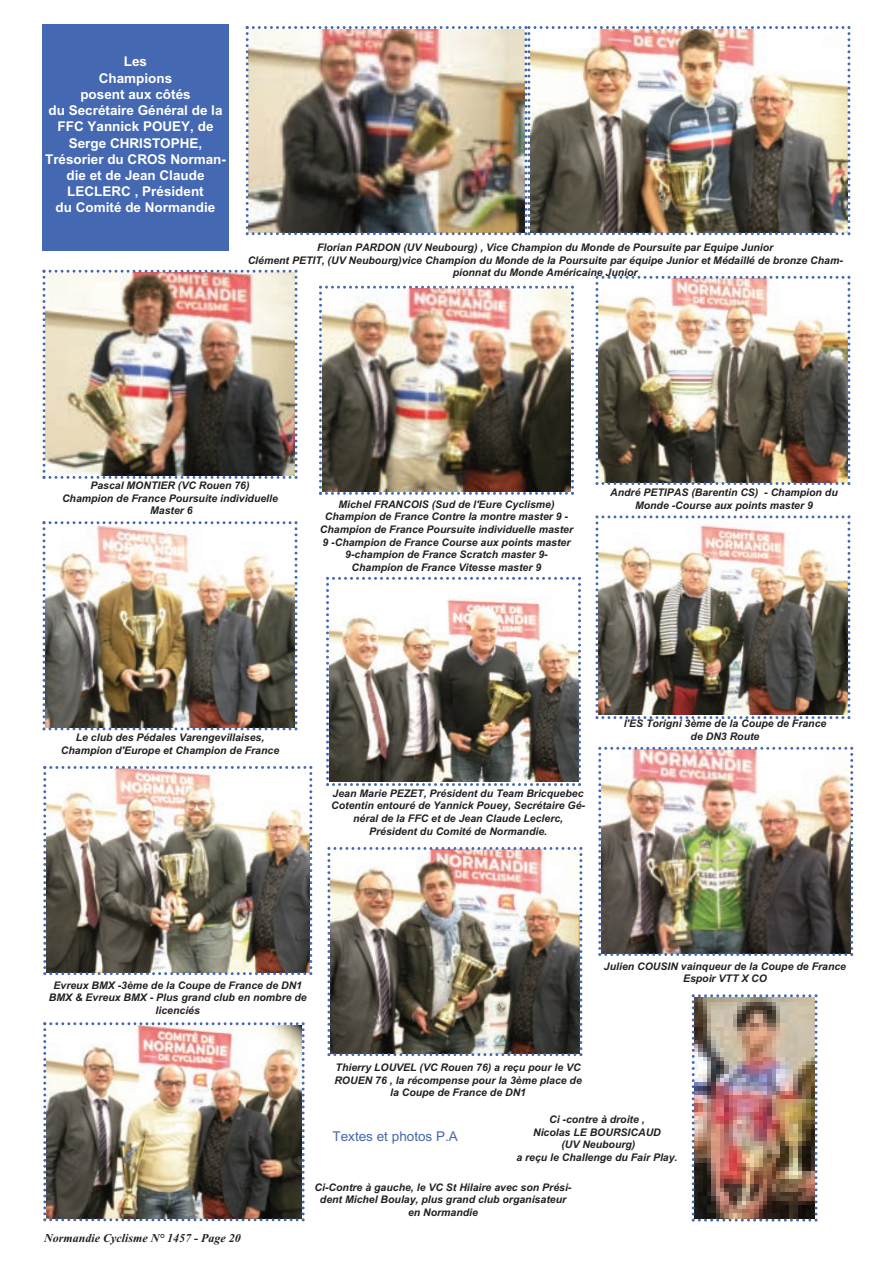
<style>
.page{position:relative;width:893px;height:1263px;background:#fff}
.page>*{position:absolute;margin:0;border:0;box-sizing:border-box;transform-origin:0 0}
.t1{font:700 13.5px/16.2px "Arial";color:#fff;text-align:center}
.t2{font:13.5px "Arial";color:#4568b2}
.t3{font:italic 700 12px "Times New Roman";color:#231f20}
.t4{font:italic 700 10.5px/12.6px "Arial";color:#231f20;text-align:center}
</style>
<div class="page">
<img style="left:43px;top:270px;width:254px;height:209px">
<img style="left:319px;top:286px;width:255px;height:209px">
<img style="left:595px;top:276px;width:255px;height:209px">
<img style="left:43px;top:521px;width:254px;height:209px">
<img style="left:43px;top:766px;width:269px;height:209px">
<img style="left:692px;top:994px;width:125px;height:227px">
<img style="left:43px;top:1022px;width:262px;height:199px">
<img style="left:327px;top:847px;width:255px;height:209px">
<img style="left:598px;top:747px;width:255px;height:209px">
<img style="left:326px;top:577px;width:255px;height:209px">
<img style="left:595px;top:515px;width:255px;height:204px">
<img style="left:246px;top:26px;width:604px;height:209px">
<div style="left:43px;top:24px;width:186px;height:227px;background:#4568b2"></div>
<p class="t1" style="left:45px;top:55px;width:182px">Les<br>Champions<br>posent aux côtés<br>du Secrétaire Général de la<br>FFC Yannick POUEY, de<br>Serge CHRISTOPHE,<br>Trésorier du CROS Norman&shy;die et de Jean Claude<br>LECLERC , Président<br>du Comité de Normandie</p>
<p class="t4" style="left:248px;top:242px;width:597px">Florian PARDON (UV Neubourg) , Vice Champion du Monde de Poursuite par Equipe Junior<br>Clément PETIT, (UV Neubourg)vice Champion du Monde de la Poursuite par équipe Junior et Médaillé de bronze Cham&shy;pionnat du Monde Américaine Junior</p>
<p class="t4" style="left:62px;top:480px;width:217px">Pascal MONTIER (VC Rouen 76)<br>Champion de France Poursuite individuelle<br>Master 6</p>
<p class="t4" style="left:320px;top:499px;width:255px">Michel FRANCOIS (Sud de l'Eure Cyclisme)<br>Champion de France Contre la montre master 9 - Champion de France Poursuite individuelle master 9 -Champion de France Course aux points master 9-champion de France Scratch master 9- Champion de France Vitesse master 9</p>
<p class="t4" style="left:610px;top:487px;width:229px">André PETIPAS (Barentin CS) - Champion du<br>Monde -Course aux points master 9</p>
<p class="t4" style="left:61px;top:732px;width:220px">Le club des Pédales Varengevillaises,<br>Champion d'Europe et Champion de France</p>
<p class="t4" style="left:331px;top:788px;width:255px">Jean Marie PEZET, Président du Team Bricquebec Cotentin entouré de Yannick Pouey, Secrétaire Gé&shy;néral de la FFC et de Jean Claude Leclerc, Président du Comité de Normandie.</p>
<p class="t4" style="left:624px;top:718px;width:204px">l'ES Torigni 3ème de la Coupe de France de DN3 Route</p>
<p class="t4" style="left:49px;top:980px;width:259px">Evreux BMX -3ème de la Coupe de France de DN1<br>BMX &amp; Evreux BMX - Plus grand club en nombre de licenciés</p>
<p class="t4" style="left:604px;top:960px;width:244px">Julien COUSIN vainqueur de la Coupe de France<br>Espoir VTT X CO</p>
<p class="t3" style="left:44px;top:1234px;width:198px">Normandie Cyclisme N° 1457 - Page 20</p>
<p class="t4" style="left:334px;top:1062px;width:249px">Thierry LOUVEL (VC Rouen 76) a reçu pour le VC<br>ROUEN 76 , la récompense pour la 3ème place de la Coupe de France de DN1</p>
<p class="t2" style="left:333px;top:1132px;width:127px">Textes et photos P.A</p>
<p class="t4" style="left:516px;top:1114px;width:163px">Ci -contre à droite ,<br>Nicolas LE BOURSICAUD<br>(UV Neubourg)<br>a reçu le Challenge du Fair Play.</p>
<p class="t4" style="left:315px;top:1182px;width:258px">Ci-Contre à gauche, le VC St Hilaire avec son Prési&shy;dent Michel Boulay, plus grand club organisateur en Normandie</p>
</div>
